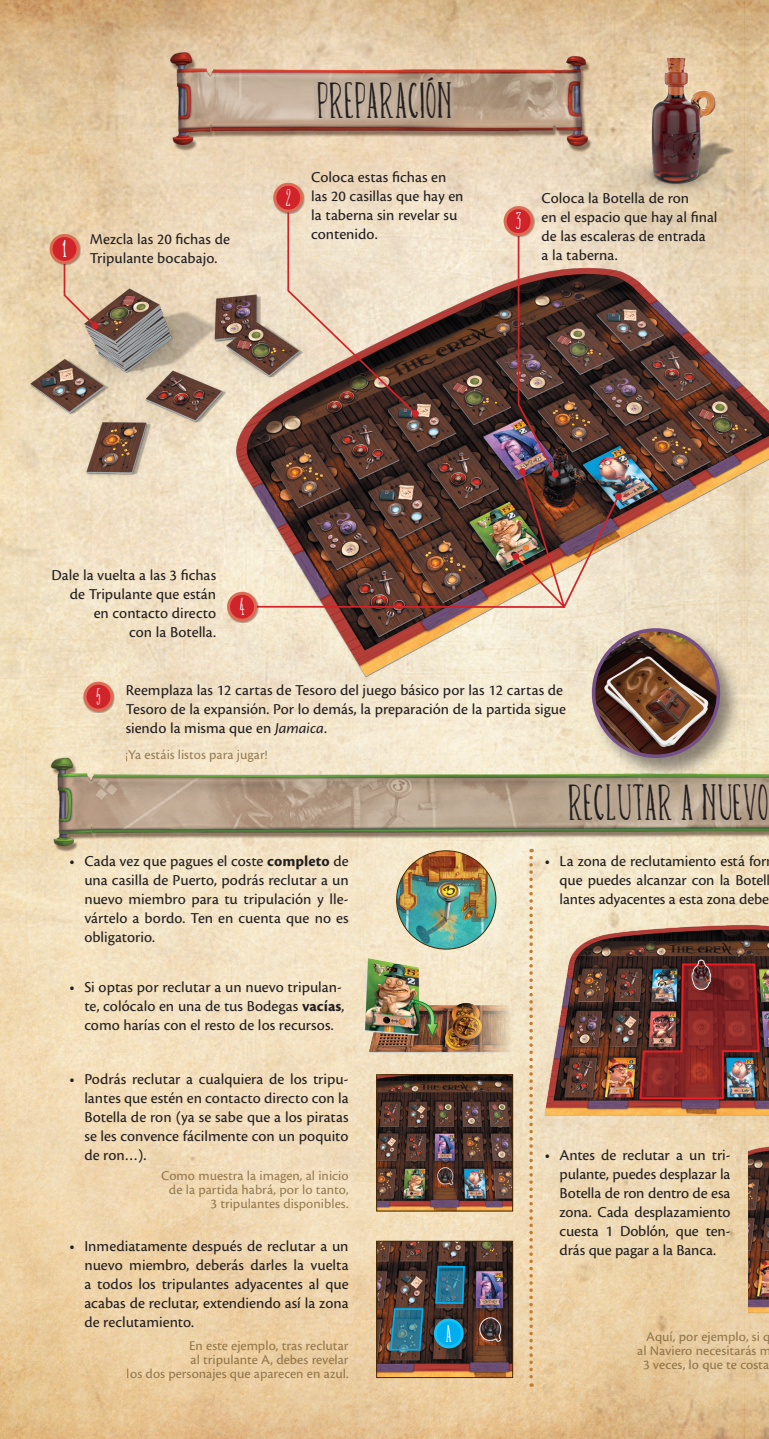
<style>
.page{position:relative;width:769px;height:1439px;background:#fff}
.page>*{position:absolute;margin:0;border:0;box-sizing:border-box;transform-origin:0 0}
.T1{font:39.02px "Belisaplumillamanual";letter-spacing:.02em;color:#231f20}
.t1{font:18.72px "Belisaplumillamanual";color:#fff}
.Body_Text{font:15.75px/18.9px "Cronos Pro Capt";color:#231f20}
.t2{font:14px/14px "Cronos Pro Capt";color:#775b2f;text-align:right}
.s1{font-family:"Cronos Pro Capt It"}
.s2{font-family:"Cronos Pro Bold Capt"}
</style>
<div class="page">
<img style="left:0;top:0;width:769px;height:1439px">
<img style="left:6px;top:221px;width:763px;height:492px">
<svg style="left:63px;top:247px;width:34px;height:81px;background:#e4c5a6"></svg>
<div style="left:92px;top:322px;width:7px;height:7px;background:#d1232a;border-radius:50%"></div>
<img style="left:397px;top:851px;width:99px;height:98px;border-radius:49px">
<svg style="left:529px;top:856px;width:4px;height:530px"></svg>
<img style="left:343px;top:952px;width:180px;height:108px">
<svg style="left:412px;top:999px;width:27px;height:39px"></svg>
<img style="left:50px;top:756px;width:719px;height:100px">
<img style="left:378px;top:1076px;width:133px;height:133px">
<div style="left:376px;top:1074px;width:137px;height:137px;border:1px solid #452a00"></div>
<img style="left:162px;top:50px;width:391px;height:104px">
<img style="left:553px;top:27px;width:216px;height:198px">
<div style="left:590px;top:626px;width:153px;height:155px;background:#231f20;opacity:.5"></div>
<img style="left:594px;top:630px;width:124px;height:126px">
<div style="left:592px;top:628px;width:128px;height:130px;border:4px solid #755087;border-radius:50%"></div>
<div style="left:50px;top:234px;width:31px;height:31px;background:#231f20;opacity:.4"></div>
<div style="left:51px;top:235px;width:27px;height:27px;background:#d1232a;border-radius:50%"></div>
<div style="left:50px;top:234px;width:29px;height:30px;border:3px solid #dd6c53;border-radius:50%"></div>
<div style="left:83px;top:681px;width:32px;height:32px;background:#231f20;opacity:.4"></div>
<div style="left:85px;top:683px;width:27px;height:27px;background:#d1232a;border-radius:50%"></div>
<div style="left:84px;top:682px;width:29px;height:29px;border:3px solid #dd6c53;border-radius:50%"></div>
<div style="left:313px;top:73px;width:143px;height:50px;background:#bba996;opacity:.5"></div>
<div style="left:564px;top:779px;width:205px;height:46px;background:#bba996"></div>
<img style="left:378px;top:1242px;width:133px;height:134px">
<div style="left:376px;top:1240px;width:137px;height:138px;border:1px solid #452a00"></div>
<svg style="left:389px;top:1307px;width:36px;height:44px;background:#347389"></svg>
<svg style="left:434px;top:1264px;width:32px;height:41px"></svg>
<div style="left:434px;top:1318px;width:31px;height:32px;background:#231f20;opacity:.4"></div>
<div style="left:435px;top:1320px;width:27px;height:27px;background:#00aeef;border-radius:50%"></div>
<div style="left:434px;top:1318px;width:30px;height:30px;border:3px solid #15c0f2;border-radius:50%"></div>
<img style="left:748px;top:1136px;width:21px;height:181px">
<img style="left:529px;top:921px;width:240px;height:199px">
<div style="left:634px;top:957px;width:132px;height:148px;background:#231f20;opacity:.75"></div>
<img style="left:638px;top:962px;width:123px;height:138px">
<div style="left:273px;top:183px;width:32px;height:31px;background:#231f20;opacity:.4"></div>
<div style="left:275px;top:184px;width:27px;height:27px;background:#d1232a;border-radius:50%"></div>
<div style="left:273px;top:183px;width:30px;height:30px;border:3px solid #dd6c53;border-radius:50%"></div>
<img style="left:240px;top:196px;width:381px;height:416px">
<div style="left:519px;top:468px;width:7px;height:7px;background:#d1232a;border-radius:50%"></div>
<div style="left:615px;top:493px;width:7px;height:7px;background:#d1232a;border-radius:50%"></div>
<div style="left:227px;top:592px;width:32px;height:31px;background:#231f20;opacity:.4"></div>
<div style="left:229px;top:593px;width:26px;height:27px;background:#d1232a;border-radius:50%"></div>
<div style="left:227px;top:592px;width:30px;height:29px;border:3px solid #dd6c53;border-radius:50%"></div>
<div style="left:504px;top:206px;width:31px;height:32px;background:#231f20;opacity:.4"></div>
<div style="left:505px;top:208px;width:27px;height:27px;background:#d1232a;border-radius:50%"></div>
<div style="left:504px;top:206px;width:29px;height:30px;border:3px solid #dd6c53;border-radius:50%"></div>
<p class="t1" style="left:62px;top:237px;width:6px">1</p>
<p class="Body_Text" style="left:90px;top:230px;width:142px">Mezcla las 20 fichas de<br>Tripulante bocabajo.</p>
<p class="T1" style="left:317px;top:76px;width:136px">PREPARACIÓN</p>
<p class="t1" style="left:286px;top:186px;width:7px">2</p>
<p class="Body_Text" style="left:311px;top:168px;width:154px">Coloca estas fichas en las 20 casillas que hay en la taberna sin revelar su contenido.</p>
<p class="t1" style="left:516px;top:210px;width:7px">3</p>
<p class="Body_Text" style="left:541px;top:189px;width:178px">Coloca la Botella de ron<br>en el espacio que hay al final de las escaleras de entrada<br>a la taberna.</p>
<p class="Body_Text" style="left:51px;top:566px;width:166px;text-align:right">Dale la vuelta a las 3 fichas de Tripulante que están en contacto directo<br>con la Botella.</p>
<p class="t1" style="left:240px;top:595px;width:6px">4</p>
<p class="t1" style="left:97px;top:685px;width:6px">5</p>
<p class="Body_Text" style="left:126px;top:680px;width:442px">Reemplaza las 12 cartas de Tesoro del juego básico por las 12 cartas de<br>Tesoro de la expansión. Por lo demás, la preparación de la partida sigue siendo la misma que en <span class="s1">Jamaica</span>.</p>
<p class="t2" style="left:126px;top:748px;width:143px">¡Ya estáis listos para jugar!</p>
<p class="T1" style="left:568px;top:779px;width:202px">RECLUTAR A NUEVO</p>
<p class="Body_Text" style="left:84px;top:852px;width:266px;text-align:justify;text-indent:-15px">• Cada vez que pagues el coste <span class="s2">completo</span> de una casilla de Puerto, podrás reclutar a un nuevo miembro para tu tripulación y lle&shy;vártelo a bordo. Ten en cuenta que no es obligatorio.</p>
<p class="Body_Text" style="left:84px;top:977px;width:262px;text-indent:-15px">• Si optas por reclutar a un nuevo tripulan&shy;te, colócalo en una de tus Bodegas <span class="s2">vacías</span>, como harías con el resto de los recursos.</p>
<p class="Body_Text" style="left:560px;top:852px;width:212px;text-indent:-15px">• La zona de reclutamiento está for que puedes alcanzar con la Botell lantes adyacentes a esta zona debe</p>
<p class="Body_Text" style="left:84px;top:1070px;width:266px;text-align:justify;text-indent:-15px">• Podrás reclutar a cualquiera de los tripu&shy;lantes que estén en contacto directo con la Botella de ron (ya se sabe que a los piratas se les convence fácilmente con un poquito de ron…).</p>
<p class="t2" style="left:161px;top:1168px;width:189px">Como muestra la imagen, al inicio de la partida habrá, por lo tanto,<br>3 tripulantes disponibles.</p>
<p class="Body_Text" style="left:84px;top:1236px;width:266px;text-align:justify;text-indent:-15px">• Inmediatamente después de reclutar a un nuevo miembro, deberás darles la vuelta a todos los tripulantes adyacentes al que acabas de reclutar, extendiendo así la zona de reclutamiento.</p>
<p class="t2" style="left:127px;top:1338px;width:223px">En este ejemplo, tras reclutar<br>al tripulante A, debes revelar<br>los dos personajes que aparecen en azul.</p>
<p class="t2" style="left:637px;top:1329px;width:135px">Aquí, por ejemplo, si q al Naviero necesitarás m<br>3 veces, lo que te costa</p>
<p class="Body_Text" style="left:560px;top:1145px;width:172px;text-align:justify;text-indent:-15px">• Antes de reclutar a un tri&shy;pulante, puedes desplazar la Botella de ron dentro de esa zona. Cada desplazamiento cuesta 1 Doblón, que ten&shy;drás que pagar a la Banca.</p>
<p class="t1" style="left:446px;top:1322px;width:7px">A</p>
</div>
